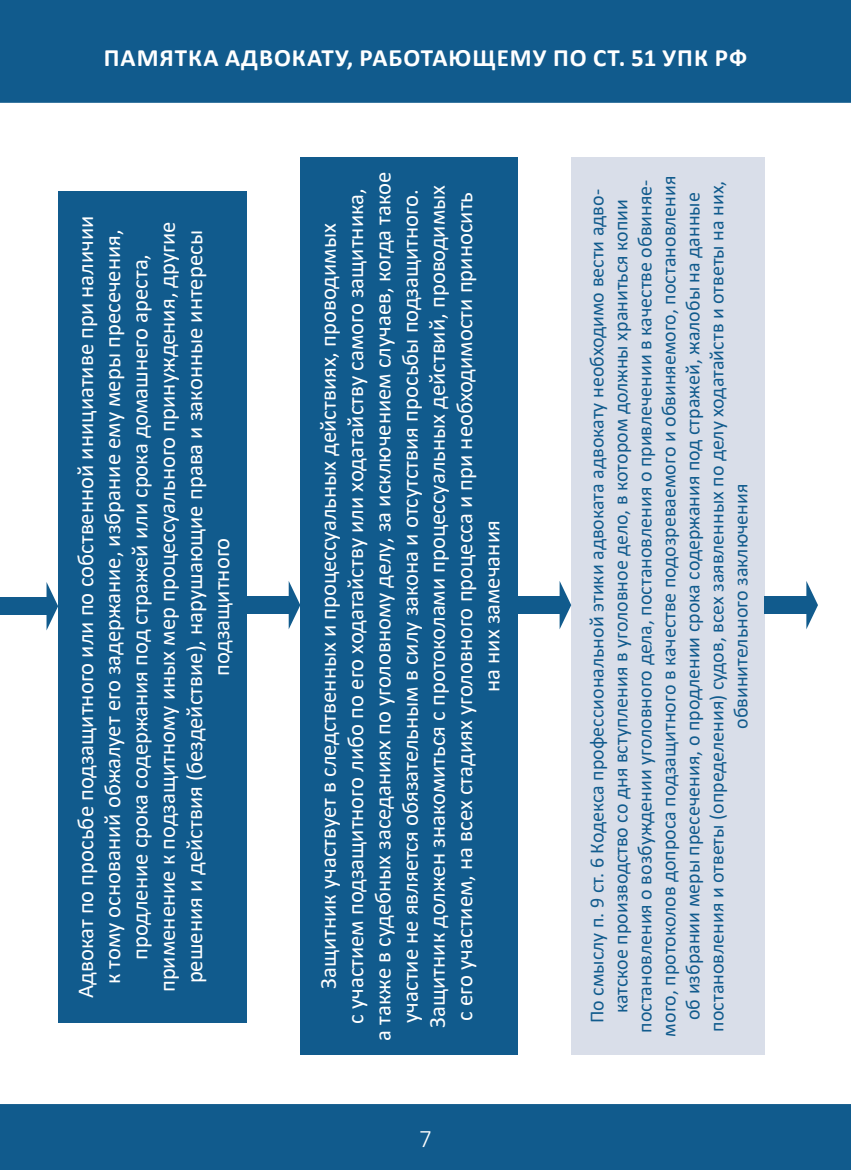
<style>
.page{position:relative;width:851px;height:1170px;background:#fff}
.page>*{position:absolute;margin:0;border:0;box-sizing:border-box;transform-origin:0 0}
.t1{font:700 25px "Calibri";letter-spacing:.04em;color:#fff}
.t2{font:300 25px "Calibri";color:#fff}
.tab{font:22.75px/27.2px "Calibri";color:#fff;text-align:center}
.tab-2{font:20px/24px "Calibri";color:#115b8d;text-align:center}
</style>
<div class="page">
<div style="left:0;top:0;width:850px;height:103px;background:#115b8d;border:2px solid #115b8d"></div>
<div style="left:0;top:1103px;width:850px;height:66px;background:#115b8d;border:2px solid #115b8d"></div>
<div style="left:0;top:597px;width:49px;height:17px;background:#115b8d"></div>
<svg style="left:46px;top:582px;width:12px;height:48px"></svg>
<div style="left:58px;top:191px;width:189px;height:831px;background:#115b8d"></div>
<div style="left:300px;top:157px;width:218px;height:897px;background:#115b8d"></div>
<div style="left:571px;top:157px;width:193px;height:897px;background:#d9dee9"></div>
<div style="left:247px;top:595px;width:44px;height:18px;background:#115b8d"></div>
<svg style="left:288px;top:581px;width:12px;height:48px"></svg>
<div style="left:518px;top:595px;width:44px;height:18px;background:#115b8d"></div>
<svg style="left:559px;top:581px;width:12px;height:48px"></svg>
<div style="left:764px;top:595px;width:45px;height:18px;background:#115b8d"></div>
<svg style="left:806px;top:581px;width:11px;height:48px"></svg>
<p class="t1" style="left:104px;top:40px;width:644px">ПАМЯТКА АДВОКАТУ, РАБОТАЮЩЕМУ ПО СТ. 51 УПК РФ</p>
<p class="tab" style="left:71px;top:998px;width:784px;rotate:-90deg">Адвокат по просьбе подзащитного или по собственной инициативе при наличии к тому оснований обжалует его задержание, избрание ему меры пресечения, продление срока содержания под стражей или срока домашнего ареста, применение к подзащитному иных мер процессуального принуждения, другие решения и действия (бездействие), нарушающие права и законные интересы подзащитного</p>
<p class="tab" style="left:314px;top:1040px;width:870px;rotate:-90deg">Защитник участвует в следственных и процессуальных действиях, проводимых<br>с участием подзащитного либо по его ходатайству или ходатайству самого защитника,<br>а также в судебных заседаниях по уголовному делу, за исключением случаев, когда такое участие не является обязательным в силу закона и отсутствия просьбы подзащитного.<br>Защитник должен знакомиться с протоколами процессуальных действий, проводимых<br>с его участием, на всех стадиях уголовного процесса и при необходимости приносить<br>на них замечания</p>
<p class="tab-2" style="left:584px;top:1036px;width:862px;rotate:-90deg">По смыслу п. 9 ст. 6 Кодекса профессиональной этики адвоката адвокату необходимо вести адво&shy;катское производство со дня вступления в уголовное дело, в котором должны храниться копии постановления о возбуждении уголовного дела, постановления о привлечении в качестве обвиняе&shy;мого, протоколов допроса подзащитного в качестве подозреваемого и обвиняемого, постановления об избрании меры пресечения, о продлении срока содержания под стражей, жалобы на данные постановления и ответы (определения) судов, всех заявленных по делу ходатайств и ответы на них, обвинительного заключения</p>
<p class="t2" style="left:419px;top:1123px;width:14px">7</p>
</div>
